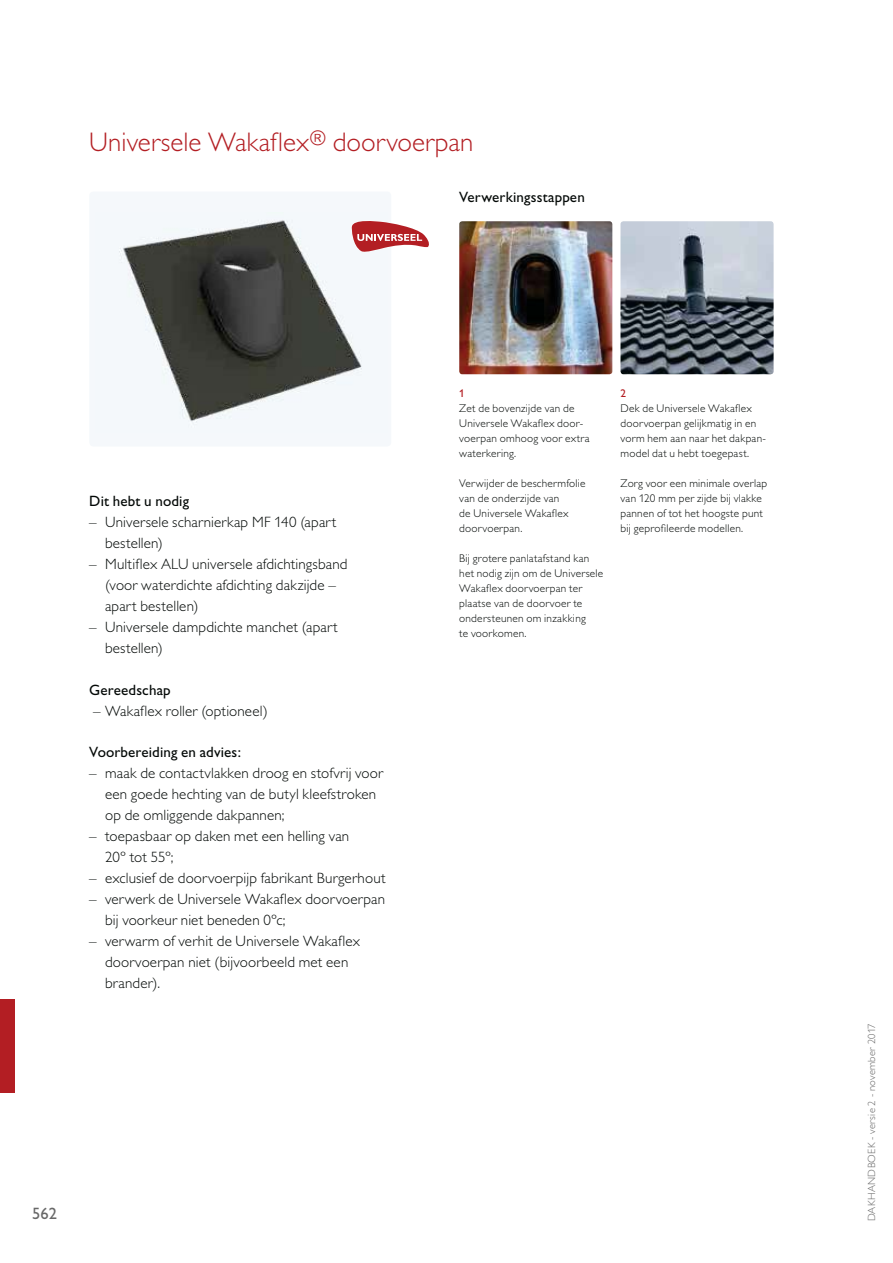
<style>
.page{position:relative;width:893px;height:1263px;background:#fff}
.page>*{position:absolute;margin:0;border:0;box-sizing:border-box;transform-origin:0 0}
.t1{font:300 27px "Gill Alt One";color:#b31e23}
.t2{font:16.5px "Gill Alt One";color:#686868}
.t3{font:300 15px/21px "Gill Alt One";letter-spacing:.01em;color:#030806}
.t4{font:15px "Gill Alt One";letter-spacing:.01em;color:#030806}
.t5{font:300 11.25px/15px "Gill Alt One";letter-spacing:.02em;color:#030806}
.t6{font:11.25px "Gill Alt One";color:#b31e23}
.t7{font:300 10.5px "Gill Alt One";letter-spacing:.025em;color:#686868}
</style>
<div class="page">
<div style="left:0;top:999px;width:15px;height:94px;background:#b31e23"></div>
<div style="left:89px;top:192px;width:302px;height:255px;background:#f5f8fb;border-radius:4px"></div>
<img style="left:119px;top:220px;width:243px;height:202px">
<img style="left:459px;top:221px;width:153px;height:153px;border-radius:3px">
<img style="left:620px;top:221px;width:153px;height:153px;border-radius:3px">
<svg style="left:350px;top:220px;width:79px;height:35px"></svg>
<h1 class="t1" style="left:89px;top:132px;width:386px">Universele Wakaflex<sup>®</sup> doorvoerpan</h1>
<p class="t4" style="left:459px;top:191px;width:127px">Verwerkingsstappen</p>
<p class="t4" style="left:89px;top:495px;width:101px">Dit hebt u nodig</p>
<p class="t3" style="left:105px;top:513px;width:233px;text-indent:-16px">– Universele scharnierkap MF 140 (apart bestellen)</p>
<p class="t3" style="left:105px;top:555px;width:244px;text-indent:-16px">– Multiflex ALU universele afdichtingsband (voor waterdichte afdichting dakzijde – apart bestellen)</p>
<p class="t3" style="left:105px;top:617px;width:234px;text-indent:-16px">– Universele dampdichte manchet (apart bestellen)</p>
<p class="t4" style="left:89px;top:684px;width:83px">Gereedschap</p>
<p class="t3" style="left:93px;top:701px;width:176px">– Wakaflex roller (optioneel)</p>
<p class="t4" style="left:89px;top:747px;width:153px">Voorbereiding en advies:</p>
<p class="t3" style="left:105px;top:764px;width:279px;text-indent:-16px">– maak de contactvlakken droog en stofvrij voor een goede hechting van de butyl kleefstroken op de omliggende dakpannen;</p>
<p class="t3" style="left:105px;top:827px;width:246px;text-indent:-16px">– toepasbaar op daken met een helling van<br>20º tot 55º;</p>
<p class="t3" style="left:89px;top:869px;width:298px">– exclusief de doorvoerpijp fabrikant Burgerhout</p>
<p class="t3" style="left:105px;top:890px;width:281px;text-indent:-16px">– verwerk de Universele Wakaflex doorvoerpan bij voorkeur niet beneden 0ºc;</p>
<p class="t3" style="left:105px;top:932px;width:256px;text-indent:-16px">– verwarm of verhit de Universele Wakaflex doorvoerpan niet (bijvoorbeeld met een brander).</p>
<p class="t6" style="left:459px;top:389px;width:7px">1</p>
<p class="t5" style="left:459px;top:402px;width:132px">Zet de bovenzijde van de<br>Universele Wakaflex door&shy;voerpan omhoog voor extra waterkering.</p>
<p class="t5" style="left:459px;top:477px;width:128px">Verwijder de beschermfolie van de onderzijde van<br>de Universele Wakaflex doorvoerpan.</p>
<p class="t5" style="left:459px;top:552px;width:145px">Bij grotere panlatafstand kan het nodig zijn om de Universele<br>Wakaflex doorvoerpan ter plaatse van de doorvoer te ondersteunen om inzakking<br>te voorkomen.</p>
<p class="t6" style="left:620px;top:389px;width:7px">2</p>
<p class="t5" style="left:620px;top:402px;width:147px">Dek de Universele Wakaflex doorvoerpan gelijkmatig in en vorm hem aan naar het dakpan&shy;model dat u hebt toegepast.</p>
<p class="t5" style="left:620px;top:477px;width:148px">Zorg voor een minimale overlap van 120 mm per zijde bij vlakke pannen of tot het hoogste punt bij geprofileerde modellen.</p>
<p class="t2" style="left:32px;top:1207px;width:26px">562</p>
<p class="t7" style="left:867px;top:1221px;width:199px;rotate:-90deg">DAKHANDBOEK - versie 2 - november 2017</p>
</div>
